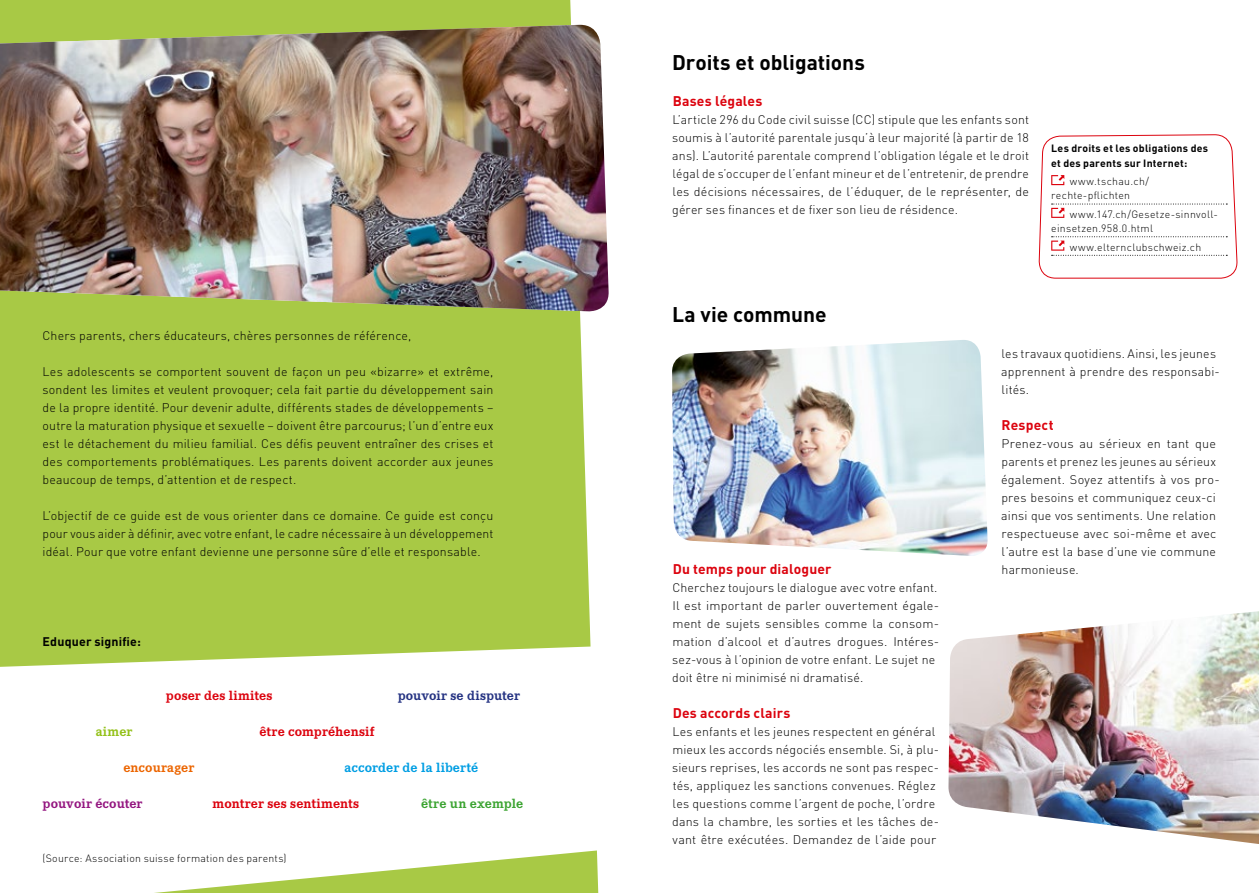
<style>
.page{position:relative;width:1259px;height:893px;background:#fff}
.page>*{position:absolute;margin:0;border:0;box-sizing:border-box;transform-origin:0 0}
.t1{font:700 21px "DINOT";color:#000}
.t2{font:700 13.8px "DINOT";letter-spacing:.015em;color:#dc030e}
.t3{font:700 13.8px "Corporate E";letter-spacing:.015em;color:#dc030e}
.t4{font:700 13.8px "Corporate E";letter-spacing:.005em;color:#009ee3}
.t5{font:700 13.8px "Corporate E";letter-spacing:.005em;color:#243282}
.t6{font:700 13.8px "Corporate E";letter-spacing:.005em;color:#941680}
.t7{font:700 13.8px "Corporate E";letter-spacing:.005em;color:#3ca432}
.t8{font:700 13.8px "Corporate E";letter-spacing:.005em;color:#ec6500}
.t9{font:700 13.8px "Corporate E";letter-spacing:.01em;color:#94c11a}
.t10{font:300 12.3px/18px "DINOT";letter-spacing:.015em;color:#000}
.t11{font:700 12.3px "DINOT";letter-spacing:.015em;color:#000}
.t12{font:300 10.5px/14.2px "DINOT";letter-spacing:.03em;color:#000}
.t13{font:700 10.5px/14.2px "DINOT";letter-spacing:.02em;color:#000}
</style>
<div class="page">
<div style="left:0;top:0;width:591px;height:645px;background:#a8c945"></div>
<svg style="left:0;top:645px;width:599px;height:248px"></svg>
<img style="left:0;top:25px;width:609px;height:287px">
<img style="left:672px;top:340px;width:316px;height:216px">
<img style="left:948px;top:611px;width:311px;height:233px">
<svg style="left:1038px;top:135px;width:199px;height:144px"></svg>
<p class="t10" style="left:43px;top:326px;width:370px">Chers parents, chers éducateurs, chères personnes de référence,</p>
<p class="t10" style="left:43px;top:362px;width:452px;text-align:justify">Les adolescents se comportent souvent de façon un peu «bizarre» et extrême, sondent les limites et veulent provoquer; cela fait partie du développement sain de la propre identité. Pour devenir adulte, différents stades de développements – outre la maturation physique et sexuelle – doivent être parcourus; l’un d’entre eux est le détachement du milieu familial. Ces défis peuvent entraîner des crises et des comportements problématiques. Les parents doivent accorder aux jeunes beaucoup de temps, d’attention et de respect.</p>
<p class="t10" style="left:43px;top:506px;width:452px;text-align:justify">L’objectif de ce guide est de vous orienter dans ce domaine. Ce guide est conçu pour vous aider à définir, avec votre enfant, le cadre nécessaire à un développement idéal. Pour que votre enfant devienne une personne sûre d’elle et responsable.</p>
<p class="t11" style="left:43px;top:633px;width:100px">Eduquer signifie:</p>
<p class="t3" style="left:166px;top:688px;width:108px">poser des limites</p>
<p class="t3" style="left:259px;top:724px;width:117px">être compréhensif</p>
<p class="t8" style="left:123px;top:760px;width:72px">encourager</p>
<p class="t6" style="left:43px;top:796px;width:101px">pouvoir écouter</p>
<p class="t3" style="left:213px;top:796px;width:148px">montrer ses sentiments</p>
<p class="t5" style="left:398px;top:688px;width:124px">pouvoir se disputer</p>
<p class="t9" style="left:96px;top:724px;width:38px">aimer</p>
<p class="t4" style="left:344px;top:760px;width:135px">accorder de la liberté</p>
<p class="t7" style="left:421px;top:796px;width:104px">être un exemple</p>
<p class="t12" style="left:43px;top:851px;width:246px">(Source: Association suisse formation des parents)</p>
<h1 class="t1" style="left:672px;top:48px;width:194px">Droits et obligations</h1>
<p class="t2" style="left:672px;top:92px;width:91px">Bases légales</p>
<p class="t10" style="left:672px;top:110px;width:358px;text-align:justify">L’article 296 du Code civil suisse (CC) stipule que les enfants sont soumis à l’autorité parentale jusqu’à leur majorité (à partir de 18 ans). L’autorité parentale comprend l’obligation légale et le droit légal de s’occuper de l’enfant mineur et de l’entretenir, de prendre les décisions nécessaires, de l’éduquer, de le représenter, de gérer ses finances et de fixer son lieu de résidence.</p>
<h1 class="t1" style="left:672px;top:300px;width:156px">La vie commune</h1>
<p class="t13" style="left:1051px;top:141px;width:158px">Les droits et les obligations des et des parents sur Internet:</p>
<p class="t12" style="left:1051px;top:174px;width:99px;text-indent:19px">www.tschau.ch/ rechte- pflichten</p>
<p class="t12" style="left:1051px;top:207px;width:166px;text-indent:19px">www.147.ch/Gesetze-sinnvoll&shy;einsetzen.958.0.html</p>
<p class="t12" style="left:1069px;top:239px;width:133px">www.elternclubschweiz.ch</p>
<p class="t2" style="left:672px;top:560px;width:160px">Du temps pour dialoguer</p>
<p class="t10" style="left:672px;top:578px;width:268px">Cherchez toujours le dialogue avec votre enfant.<br>Il est important de parler ouvertement égale&shy;ment de sujets sensibles comme la consom&shy;mation d’alcool et d’autres drogues. Intéres&shy;sez-vous à l’opinion de votre enfant. Le sujet ne doit être ni minimisé ni dramatisé.</p>
<p class="t2" style="left:672px;top:704px;width:119px">Des accords clairs</p>
<p class="t10" style="left:672px;top:722px;width:268px">Les enfants et les jeunes respectent en général mieux les accords négociés ensemble. Si, à plu&shy;sieurs reprises, les accords ne sont pas respec&shy;tés, appliquez les sanctions convenues. Réglez les questions comme l’argent de poche, l’ordre dans la chambre, les sorties et les tâches de&shy;vant être exécutées. Demandez de l’aide pour</p>
<p class="t10" style="left:1001px;top:344px;width:220px">les travaux quotidiens. Ainsi, les jeunes apprennent à prendre des responsabi&shy;lités.</p>
<p class="t2" style="left:1001px;top:416px;width:53px">Respect</p>
<p class="t10" style="left:1001px;top:434px;width:220px">Prenez-vous au sérieux en tant que parents et prenez les jeunes au sérieux également. Soyez attentifs à vos pro&shy;pres besoins et communiquez ceux-ci ainsi que vos sentiments. Une relation respectueuse avec soi- même et avec l’autre est la base d’une vie commune harmonieuse.</p>
</div>
